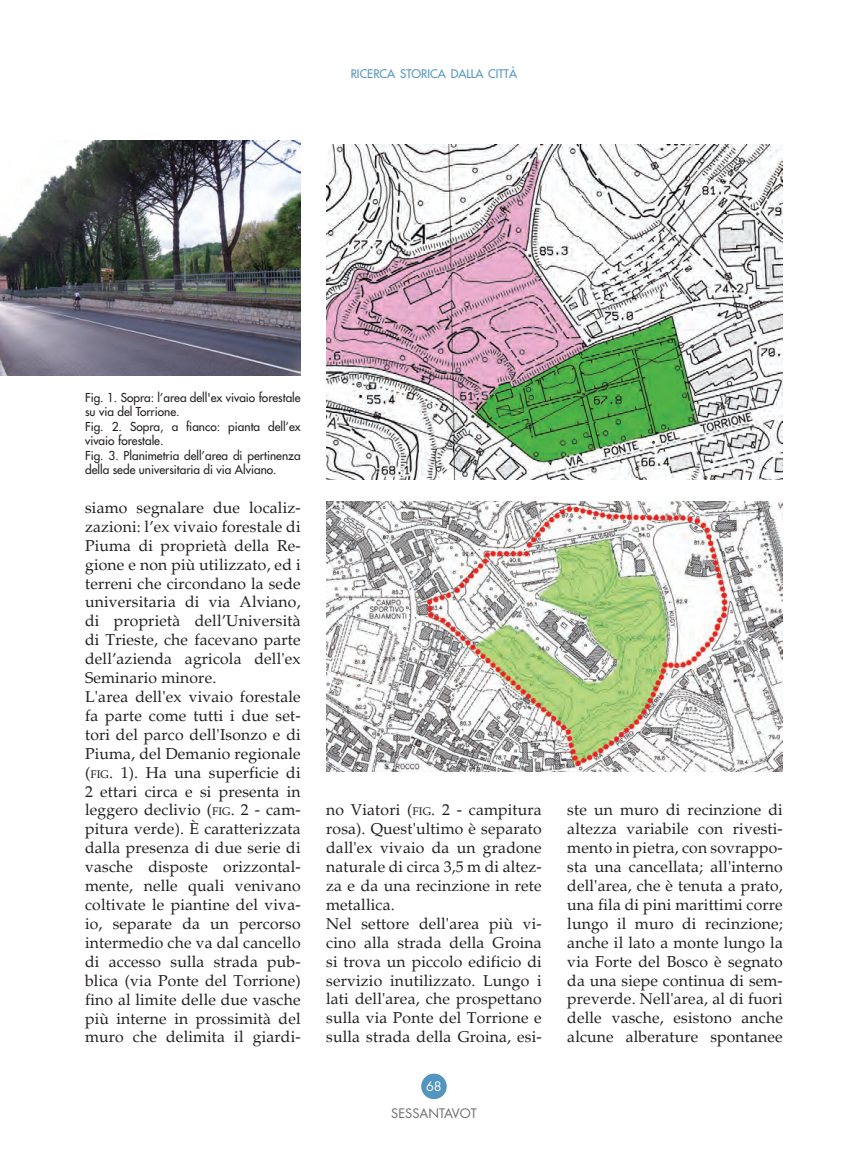
<style>
.page{position:relative;width:868px;height:1149px;background:#fff}
.page>*{position:absolute;margin:0;border:0;box-sizing:border-box;transform-origin:0 0}
.t1{font:15.75px/18.9px "Palatino";letter-spacing:.01em;color:#231f20}
.t2{font:12.75px "Futura";color:#6c6d70}
.t3{font:12.75px "Futura";color:#fff}
.t4{font:12px/14.4px "Futura";color:#231f20}
.t5{font:11.55px "Futura";color:#5295c0}
.s1{font-size:10.95px}
.s2{font-style:inherit}
</style>
<div class="page">
<div style="left:421px;top:1073px;width:25px;height:25px;background:#5295c0;border-radius:50%"></div>
<img style="left:0;top:140px;width:300px;height:235px">
<img style="left:326px;top:145px;width:456px;height:334px">
<img style="left:326px;top:501px;width:456px;height:270px">
<p class="t5" style="left:350px;top:66px;width:168px">RICERCA STORICA DALLA CITTÀ</p>
<p class="t4" style="left:85px;top:390px;width:217px">Fig. 1. Sopra: l’area dell'ex vivaio forestale su via del Torrione.<br>Fig. 2. Sopra, a fianco: pianta dell’ex vivaio forestale.<br>Fig. 3. Planimetria dell’area di pertinenza della sede universitaria di via Alviano.</p>
<p class="t1" style="left:85px;top:498px;width:217px">siamo segnalare due localiz&shy;zazioni: l’ex vivaio forestale di<br>Piuma di proprietà della Re&shy;gione e non più utilizzato, ed i terreni che circondano la sede universitaria di via Alviano, di proprietà dell’Università di Trieste, che facevano parte dell’azienda agricola dell'ex<br>Seminario minore.<br>L'area dell'ex vivaio forestale fa parte come tutti i due set&shy;tori del parco dell'Isonzo e di<br>Piuma, del Demanio regionale (<span class="s1">fig</span><span class="s2">. 1)</span>. Ha una superficie di<br>2 ettari circa e si presenta in leggero declivio (<span class="s1">fig</span><span class="s2">. 2</span> - cam&shy;pitura verde). È caratterizzata dalla presenza di due serie di vasche disposte orizzontal&shy;mente, nelle quali venivano coltivate le piantine del viva&shy;io, separate da un percorso intermedio che va dal cancello di accesso sulla strada pub&shy;blica (via Ponte del Torrione) fino al limite delle due vasche più interne in prossimità del muro che delimita il giardi-</p>
<p class="t1" style="left:326px;top:800px;width:217px">no Viatori (<span class="s1">fig</span><span class="s2">. 2</span> - campitura rosa). Quest'ultimo è separato dall'ex vivaio da un gradone naturale di circa 3,5 m di altez&shy;za e da una recinzione in rete metallica.<br>Nel settore dell'area più vi&shy;cino alla strada della Groina si trova un piccolo edificio di servizio inutilizzato. Lungo i lati dell'area, che prospettano sulla via Ponte del Torrione e sulla strada della Groina, esi-</p>
<p class="t1" style="left:567px;top:800px;width:217px;text-align:justify">ste un muro di recinzione di altezza variabile con rivesti&shy;mento in pietra, con sovrappo&shy;sta una cancellata; all'interno dell'area, che è tenuta a prato, una fila di pini marittimi corre lungo il muro di recinzione; anche il lato a monte lungo la via Forte del Bosco è segnato da una siepe continua di sem&shy;preverde. Nell'area, al di fuori delle vasche, esistono anche alcune alberature spontanee</p>
<p class="t3" style="left:426px;top:1077px;width:17px">68</p>
<p class="t2" style="left:391px;top:1104px;width:87px">SESSANTAVOT</p>
</div>
